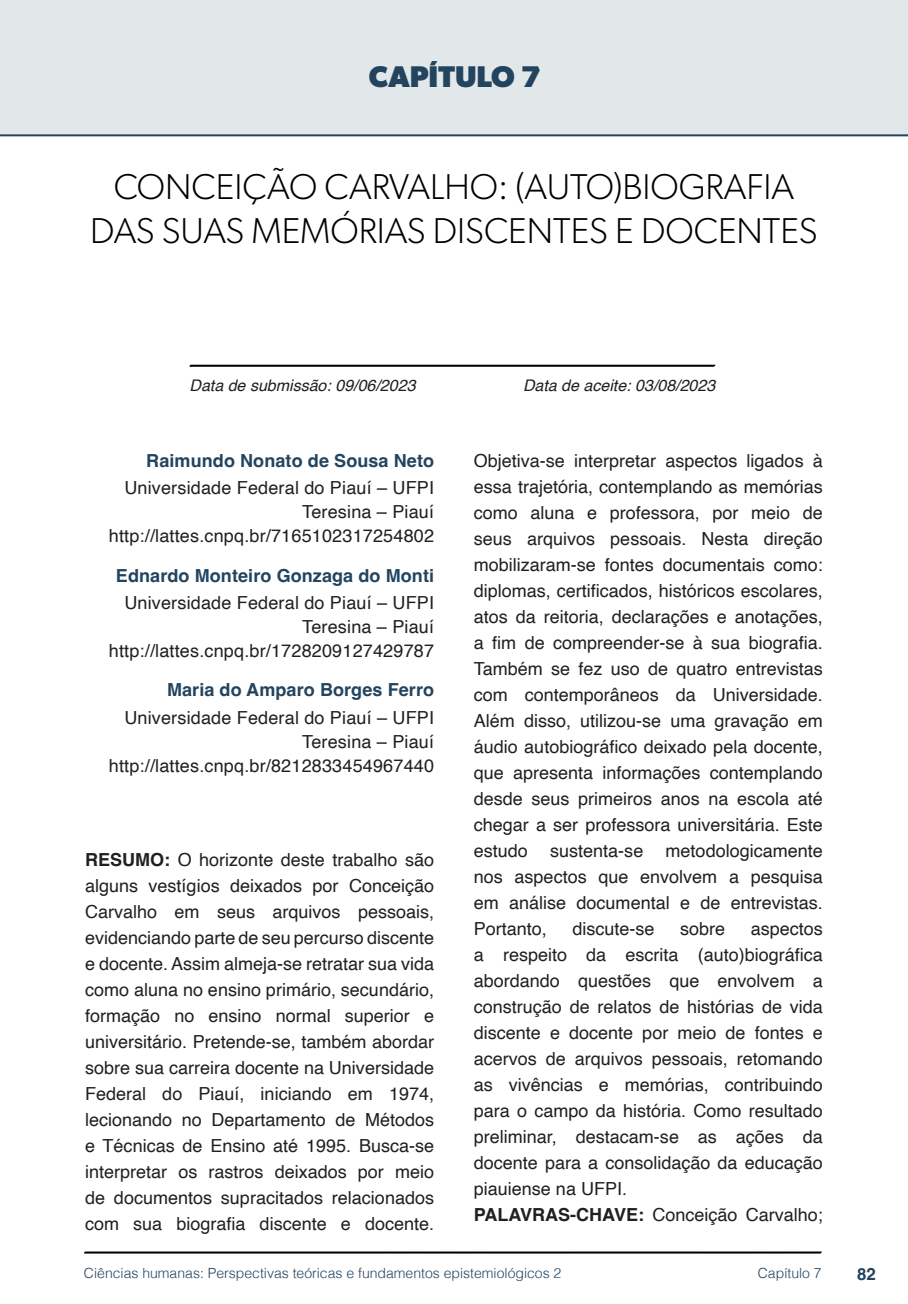
<style>
.page{position:relative;width:908px;height:1304px;background:#fff}
.page>*{position:absolute;margin:0;border:0;box-sizing:border-box;transform-origin:0 0}
.nome_artigos{font:300 36px/44px "Gibson";color:#000;text-align:center}
.capítulos{font:700 30px "Gibson";color:#23445f}
.Resumos_e_PC_TXT{font:18px/26px "Helvetica";color:#231f20;text-align:justify}
.info_autores{font:18px "Helvetica";letter-spacing:.01em;color:#231f20}
.nome_autores{font:700 18px "Helvetica";letter-spacing:.005em;color:#23445f}
.t1{font:700 16.8px "Helvetica";color:#23445f}
.data{font:italic 16px "Helvetica";color:#231f20}
.t2{font:300 14px "Helvetica";color:#23445f}
.s1{font-weight:700}
</style>
<div class="page">
<svg style="left:84px;top:1251px;width:737px;height:3px;background:#515151"></svg>
<div style="left:0;top:0;width:907px;height:136px;background:#e2e7e9"></div>
<svg style="left:189px;top:364px;width:526px;height:3px;background:#4f4f4f"></svg>
<div style="left:44px;top:72px;width:68px;height:61px;background:#e2e7e9"></div>
<p class="capítulos" style="left:369px;top:58px;width:173px">CAPÍTULO 7</p>
<p class="nome_artigos" style="left:90px;top:164px;width:728px">CONCEIÇÃO CARVALHO: (AUTO)BIOGRAFIA<br>DAS SUAS MEMÓRIAS DISCENTES E DOCENTES</p>
<p class="data" style="left:189px;top:373px;width:227px">Data de submissão: 09/06/2023</p>
<p class="data" style="left:523px;top:373px;width:194px">Data de aceite: 03/08/2023</p>
<p class="nome_autores" style="left:146px;top:450px;width:289px">Raimundo Nonato de Sousa Neto</p>
<p class="info_autores" style="left:124px;top:474px;width:311px">Universidade Federal do Piauí – UFPI</p>
<p class="info_autores" style="left:302px;top:498px;width:133px">Teresina – Piauí</p>
<p class="info_autores" style="left:109px;top:522px;width:326px">http://lattes.cnpq.br/7165102317254802</p>
<p class="nome_autores" style="left:116px;top:564px;width:319px">Ednardo Monteiro Gonzaga do Monti</p>
<p class="info_autores" style="left:124px;top:589px;width:311px">Universidade Federal do Piauí – UFPI</p>
<p class="info_autores" style="left:302px;top:613px;width:133px">Teresina – Piauí</p>
<p class="info_autores" style="left:109px;top:637px;width:326px">http://lattes.cnpq.br/1728209127429787</p>
<p class="nome_autores" style="left:167px;top:679px;width:268px">Maria do Amparo Borges Ferro</p>
<p class="info_autores" style="left:124px;top:704px;width:311px">Universidade Federal do Piauí – UFPI</p>
<p class="info_autores" style="left:302px;top:728px;width:133px">Teresina – Piauí</p>
<p class="info_autores" style="left:109px;top:752px;width:326px">http://lattes.cnpq.br/8212833454967440</p>
<p class="Resumos_e_PC_TXT" style="left:85px;top:847px;width:350px"><span class="s1">RESUMO:</span> O horizonte deste trabalho são alguns vestígios deixados por Conceição Carvalho em seus arquivos pessoais, evidenciando parte de seu percurso discente e docente. Assim almeja-se retratar sua vida como aluna no ensino primário, secundário, formação no ensino normal superior e universitário. Pretende-se, também abordar sobre sua carreira docente na Universidade Federal do Piauí, iniciando em 1974, lecionando no Departamento de Métodos e Técnicas de Ensino até 1995. Busca-se interpretar os rastros deixados por meio de documentos supracitados relacionados com sua biografia discente e docente.</p>
<p class="Resumos_e_PC_TXT" style="left:473px;top:448px;width:350px">Objetiva-se interpretar aspectos ligados à essa trajetória, contemplando as memórias como aluna e professora, por meio de seus arquivos pessoais. Nesta direção mobilizaram-se fontes documentais como: diplomas, certificados, históricos escolares, atos da reitoria, declarações e anotações, a fim de compreender-se à sua biografia.<br>Também se fez uso de quatro entrevistas com contemporâneos da Universidade.<br>Além disso, utilizou-se uma gravação em áudio autobiográfico deixado pela docente, que apresenta informações contemplando desde seus primeiros anos na escola até chegar a ser professora universitária. Este estudo sustenta-se metodologicamente nos aspectos que envolvem a pesquisa em análise documental e de entrevistas.<br>Portanto,</p>
<p class="Resumos_e_PC_TXT" style="left:572px;top:916px;width:84px">discute-se</p>
<p class="Resumos_e_PC_TXT" style="left:679px;top:916px;width:47px">sobre</p>
<p class="Resumos_e_PC_TXT" style="left:473px;top:916px;width:350px;text-indent:277px">aspectos a respeito da escrita (auto)biográfica abordando questões que envolvem a construção de relatos de histórias de vida discente e docente por meio de fontes e acervos de arquivos pessoais, retomando as vivências e memórias, contribuindo para o campo da história. Como resultado preliminar, destacam-se as ações da docente para a consolidação da educação piauiense na UFPI.</p>
<p class="Resumos_e_PC_TXT" style="left:473px;top:1202px;width:350px"><span class="s1">PALAVRAS-CHAVE:</span> Conceição Carvalho;</p>
<p class="t2" style="left:84px;top:1261px;width:478px">Ciências humanas: Perspectivas teóricas e fundamentos epistemiológicos 2</p>
<p class="t2" style="left:757px;top:1261px;width:65px">Capítulo 7</p>
<p class="t1" style="left:856px;top:1264px;width:20px">82</p>
</div>
